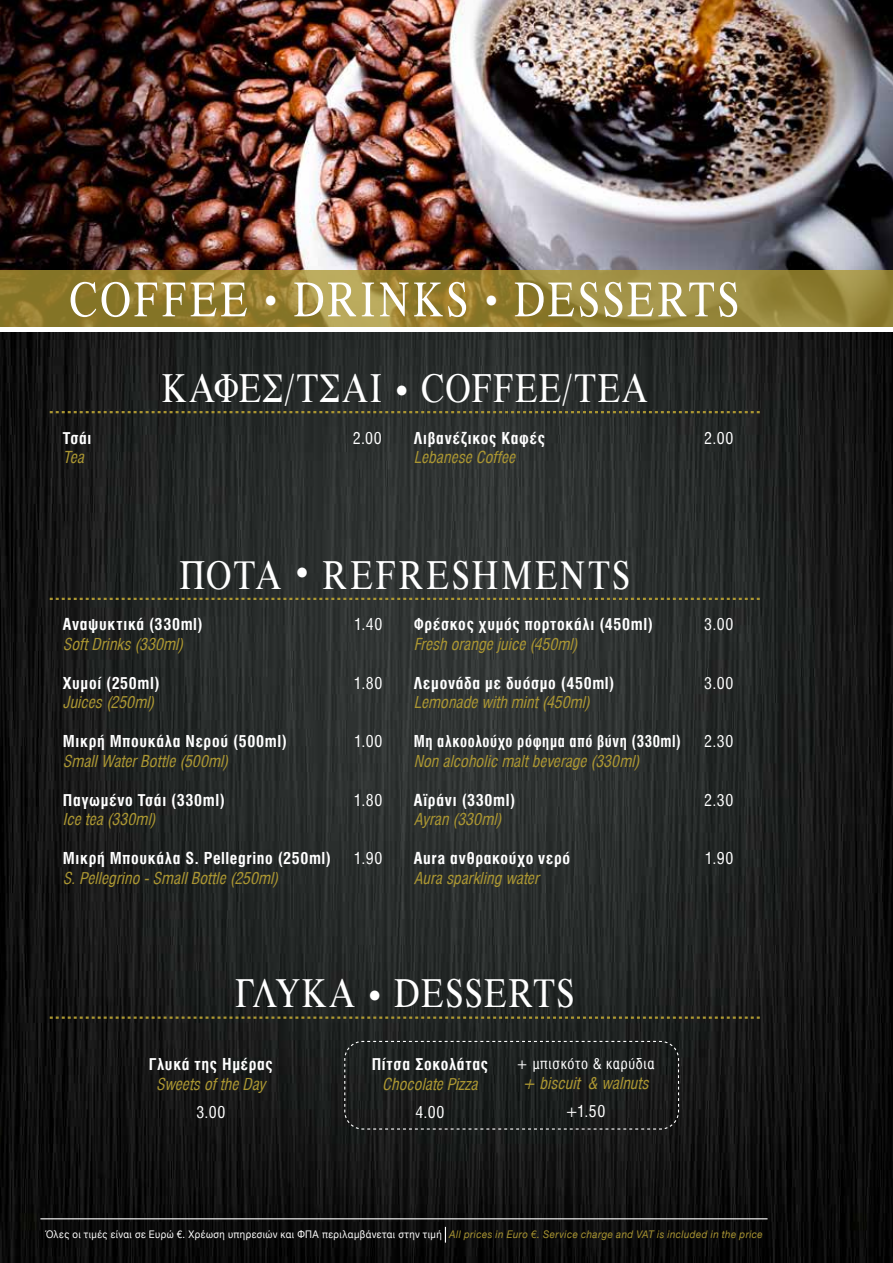
<style>
.page{position:relative;width:893px;height:1263px;background:#fff}
.page>*{position:absolute;margin:0;border:0;box-sizing:border-box;transform-origin:0 0}
.t1{font:51px "Mg Times Cond";letter-spacing:.065em;color:#fff}
.t2{font:42px "Mg Times Cond";letter-spacing:.045em;color:#fff}
.t3{font:42px "Mg Times Cond";letter-spacing:.075em;color:#fff}
.t4{font:italic 16.5px "Mg Helvetica Cond";letter-spacing:.005em;color:#ac9732}
.t5{font:700 16.5px "Mg Helvetica Cond";letter-spacing:.04em;color:#fff}
.t6{font:16.5px "Mg Helvetica Cond";letter-spacing:.04em;color:#fff}
.t7{font:700 16.5px "Mg Helvetica Cond";letter-spacing:.04em;color:#fff;scale:.92 1}
.t8{font:15px "Mg Helvetica Cond";letter-spacing:.045em;color:#fff}
.t9{font:10.5px "Helvetica Neue";letter-spacing:.045em;color:#fff;scale:.92 1}
.s1{font-size:24px}
.s2{font-style:italic;color:#ac9732}
</style>
<div class="page">
<img style="left:0;top:332px;width:893px;height:931px">
<svg style="left:445px;top:1227px;width:1px;height:15px"></svg>
<hr style="left:40px;top:1218px;width:727px;height:1px;background:#fff">
<img style="left:0;top:0;width:893px;height:270px">
<svg style="left:0;top:270px;width:893px;height:57px;background:#978437"></svg>
<svg style="left:50px;top:598px;width:710px;height:2px"></svg>
<svg style="left:50px;top:411px;width:710px;height:2px"></svg>
<svg style="left:50px;top:1016px;width:710px;height:3px;background:#534c25"></svg>
<svg style="left:344px;top:1040px;width:336px;height:90px;background:#1f2221"></svg>
<h1 class="t1" style="left:69px;top:271px;width:672px">COFFEE <span class="s1">•</span> DRINKS <span class="s1">•</span> DESSERTS</h1>
<h2 class="t2" style="left:162px;top:364px;width:487px">ΚΑΦΈΣ/TΣΑΙ <span class="s1">•</span> COFFEE/ΤΕΑ</h2>
<p class="t5" style="left:63px;top:428px;width:30px">Τσάι</p>
<p class="t6" style="left:353px;top:428px;width:31px">2.00</p>
<p class="t4" style="left:63px;top:448px;width:23px">Tea</p>
<p class="t5" style="left:414px;top:428px;width:133px">Λιβανέζικος Καφές</p>
<p class="t6" style="left:704px;top:428px;width:31px">2.00</p>
<p class="t4" style="left:414px;top:448px;width:103px">Lebanese Coffee</p>
<h2 class="t3" style="left:179px;top:551px;width:452px">ΠΟΤΆ <sup>•</sup> REFRESHMENTS</h2>
<p class="t5" style="left:63px;top:615px;width:141px">Αναψυκτικά (330ml)</p>
<p class="t6" style="left:354px;top:615px;width:30px">1.40</p>
<p class="t4" style="left:63px;top:635px;width:122px">Soft Drinks (330ml)</p>
<p class="t5" style="left:63px;top:674px;width:98px">Χυμοί (250ml)</p>
<p class="t6" style="left:354px;top:674px;width:30px">1.80</p>
<p class="t4" style="left:63px;top:693px;width:93px">Juices (250ml)</p>
<p class="t5" style="left:63px;top:732px;width:226px">Μικρή Μπουκάλα Νερού (500ml)</p>
<p class="t6" style="left:354px;top:732px;width:30px">1.00</p>
<p class="t4" style="left:63px;top:752px;width:167px">Small Water Bottle (500ml)</p>
<p class="t5" style="left:63px;top:791px;width:164px">Παγωμένο Τσάι (330ml)</p>
<p class="t6" style="left:354px;top:791px;width:30px">1.80</p>
<p class="t4" style="left:63px;top:810px;width:94px">Ice tea (330ml)</p>
<p class="t5" style="left:63px;top:849px;width:270px">Μικρή Μπουκάλα S. Pellegrino (250ml)</p>
<p class="t6" style="left:354px;top:849px;width:30px">1.90</p>
<p class="t4" style="left:63px;top:869px;width:217px">S. Pellegrino - Small Bottle (250ml)</p>
<p class="t5" style="left:414px;top:615px;width:241px">Φρέσκος χυμός πορτοκάλι (450ml)</p>
<p class="t6" style="left:704px;top:615px;width:31px">3.00</p>
<p class="t4" style="left:414px;top:635px;width:165px">Fresh orange juice (450ml)</p>
<p class="t5" style="left:414px;top:674px;width:202px">Λεμονάδα με δυόσμο (450ml)</p>
<p class="t6" style="left:704px;top:674px;width:31px">3.00</p>
<p class="t4" style="left:414px;top:693px;width:178px">Lemonade with mint (450ml)</p>
<p class="t7" style="left:414px;top:732px;width:292px">Μη αλκοολούχο ρόφημα από βύνη (330ml)</p>
<p class="t6" style="left:704px;top:732px;width:31px">2.30</p>
<p class="t4" style="left:414px;top:752px;width:227px">Non alcoholic malt beverage (330ml)</p>
<p class="t5" style="left:414px;top:791px;width:103px">Αϊράνι (330ml)</p>
<p class="t6" style="left:704px;top:791px;width:31px">2.30</p>
<p class="t4" style="left:414px;top:810px;width:89px">Ayran (330ml)</p>
<p class="t5" style="left:414px;top:849px;width:158px">Aura ανθρακούχο νερό</p>
<p class="t6" style="left:705px;top:849px;width:30px">1.90</p>
<p class="t4" style="left:414px;top:869px;width:126px">Aura sparkling water</p>
<h2 class="t2" style="left:235px;top:969px;width:341px">ΓΛΥΚΆ <span class="s1">•</span> DESSERTS</h2>
<p class="t5" style="left:149px;top:1055px;width:126px">Γλυκά της Ημέρας</p>
<p class="t4" style="left:156px;top:1074px;width:111px">Sweets of the Day</p>
<p class="t6" style="left:196px;top:1103px;width:31px">3.00</p>
<p class="t5" style="left:372px;top:1055px;width:118px">Πίτσα Σοκολάτας</p>
<p class="t4" style="left:382px;top:1074px;width:97px">Chocolate Pizza</p>
<p class="t6" style="left:415px;top:1103px;width:30px">4.00</p>
<p class="t8" style="left:516px;top:1055px;width:140px">+ μπισκότο &amp; καρύδια</p>
<p class="t4" style="left:522px;top:1073px;width:128px">+ biscuit &amp; walnuts</p>
<p class="t6" style="left:565px;top:1102px;width:42px">+1.50</p>
<p class="t9" style="left:45px;top:1227px;width:781px">Όλες οι τιμές είναι σε Ευρώ €. Χρέωση υπηρεσιών και ΦΠΑ περιλαμβάνεται στην τιμή <span class="s2">All prices in Euro €. Service charge and VAT is included in the price</span></p>
</div>
